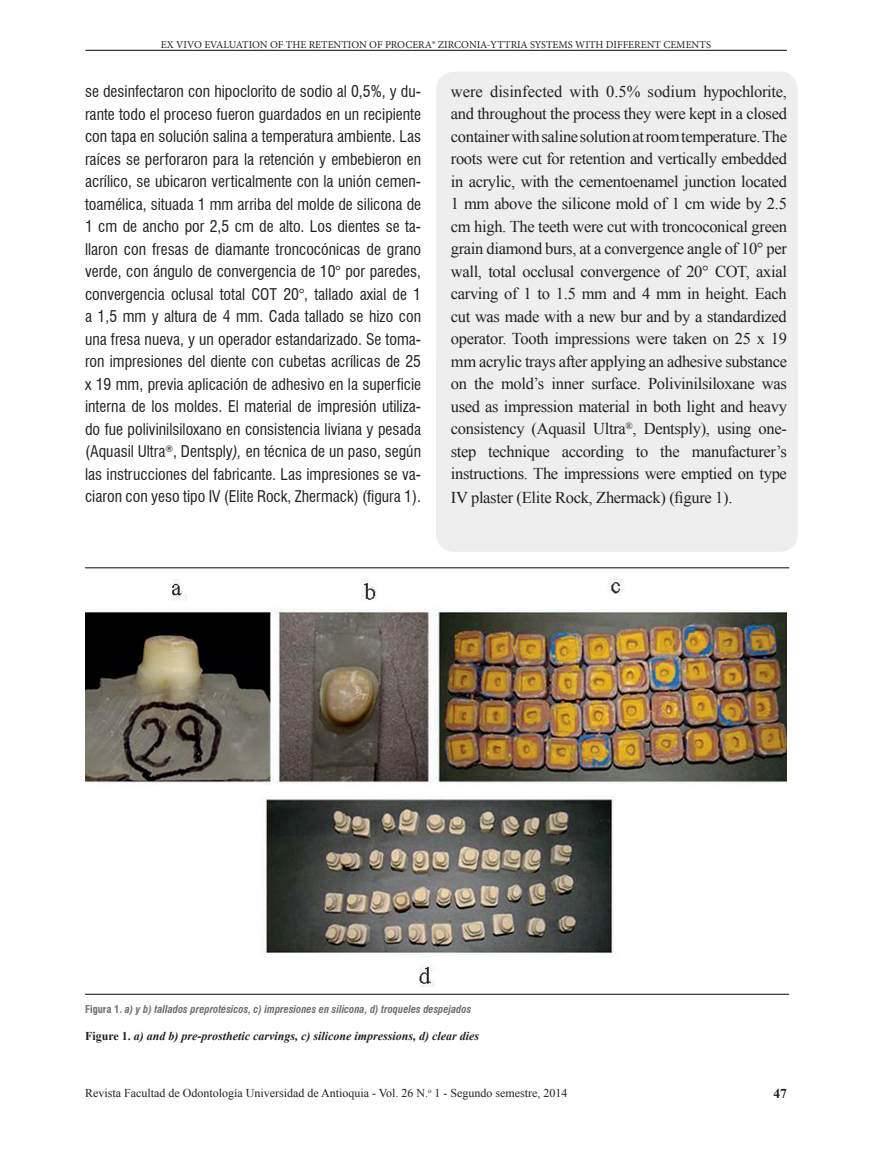
<style>
.page{position:relative;width:872px;height:1149px;background:#fff}
.page>*{position:absolute;margin:0;border:0;box-sizing:border-box;transform-origin:0 0}
.t1{font:16.5px/22.5px "Times New Roman";letter-spacing:-.02em;color:#231f20;text-align:justify}
.t2{font:condensed 15.75px/22.5px "Swiss 721 BT";color:#231f20;text-align:justify}
.t3{font:700 13.5px "Times New Roman";color:#231f20}
.t4{font:12px "Times New Roman";color:#231f20}
.t5{font:italic 700 12px "Times New Roman";color:#231f20}
.t6{font:10.5px "Minion Pro";color:#231f20}
.t7{font:italic 700 condensed 10.5px "Swiss 721 BT";color:#6c6d70}
.s1{font-style:italic}
.s2{font-style:normal}
</style>
<div class="page">
<hr style="left:85px;top:50px;width:702px;height:1px;background:#231f20">
<div style="left:436px;top:72px;width:361px;height:999px;background:#eeeeef;border-radius:18px"></div>
<div style="left:424px;top:439px;width:392px;height:641px;background:#fff"></div>
<div style="left:436px;top:349px;width:361px;height:202px;background:#eeeeef;border-radius:18px"></div>
<img style="left:85px;top:578px;width:702px;height:409px">
<hr style="left:85px;top:567px;width:704px;height:1px;background:#231f20">
<hr style="left:85px;top:993px;width:704px;height:1px;background:#231f20">
<p class="t6" style="left:161px;top:37px;width:551px">EX VIVO EVALUATION OF THE RETENTION OF PROCERA® ZIRCONIA-YTTRIA SYSTEMS WITH DIFFERENT CEMENTS</p>
<p class="t2" style="left:85px;top:80px;width:337px">se desinfectaron con hipoclorito de sodio al 0,5%, y du&shy;rante todo el proceso fueron guardados en un recipiente con tapa en solución salina a temperatura ambiente. Las raíces se perforaron para la retención y embebieron en acrílico, se ubicaron verticalmente con la unión cemen&shy;toamélica, situada 1 mm arriba del molde de silicona de 1 cm de ancho por 2,5 cm de alto. Los dientes se ta&shy;llaron con fresas de diamante troncocónicas de grano verde, con ángulo de convergencia de 10° por paredes, convergencia oclusal total COT 20°, tallado axial de 1 a 1,5 mm y altura de 4 mm. Cada tallado se hizo con una fresa nueva, y un operador estandarizado. Se toma&shy;ron impresiones del diente con cubetas acrílicas de 25 x 19 mm, previa aplicación de adhesivo en la superficie interna de los moldes. El material de impresión utiliza&shy;do fue polivinilsiloxano en consistencia liviana y pesada (Aquasil Ultra<sup>®</sup>, Dentsply<span class="s1">),</span> en técnica de un paso, según las instrucciones del fabricante. Las impresiones se va&shy;ciaron con yeso tipo IV (Elite Rock, Zhermack) (figura 1).</p>
<p class="t1" style="left:451px;top:79px;width:337px">were disinfected with 0.5% sodium hypochlorite, and throughout the process they were kept in a closed container with saline solution at room temperature. The roots were cut for retention and vertically embedded in acrylic, with the cementoenamel junction located 1 mm above the silicone mold of 1 cm wide by 2.5 cm high. The teeth were cut with troncoconical green grain diamond burs, at a convergence angle of 10° per wall, total occlusal convergence of 20° COT, axial carving of 1 to 1.5 mm and 4 mm in height. Each cut was made with a new bur and by a standardized operator. Tooth impressions were taken on 25 x 19 mm acrylic trays after applying an adhesive substance on the mold’s inner surface. Polivinilsiloxane was used as impression material in both light and heavy consistency (Aquasil Ultra<sup>®</sup>, Dentsply), using one&shy;step technique according to the manufacturer’s instructions. The impressions were emptied on type</p>
<p class="t1" style="left:451px;top:486px;width:283px">IV plaster (Elite Rock, Zhermack) (figure 1).</p>
<p class="t7" style="left:85px;top:1002px;width:388px"><span class="s2">Figura 1.</span> a) y b) tallados preprotésicos, c) impresiones en silicona, d) troqueles despejados</p>
<p class="t5" style="left:85px;top:1027px;width:396px"><span class="s2">Figure 1.</span> a) and b) pre-prosthetic carvings, c) silicone impressions, d) clear dies</p>
<p class="t4" style="left:85px;top:1084px;width:484px">Revista Facultad de Odontología Universidad de Antioquia - Vol. 26 N.<sup>o</sup> 1 - Segundo semestre, 2014</p>
<p class="t3" style="left:773px;top:1083px;width:15px">47</p>
</div>
